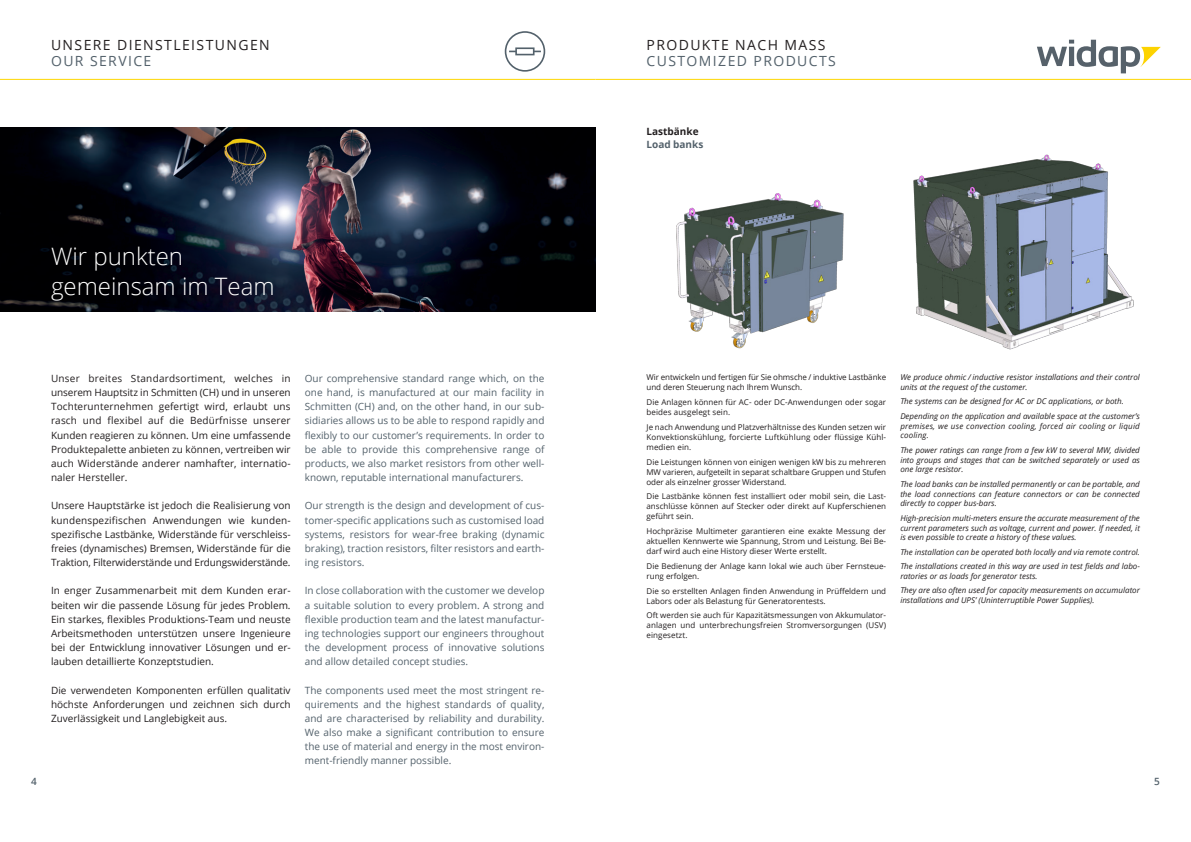
<style>
.page{position:relative;width:1191px;height:842px;background:#fff}
.page>*{position:absolute;margin:0;border:0;box-sizing:border-box;transform-origin:0 0}
.t1{font:300 24px/30px "Open Sans";color:#fff}
.t2{font:14px "Open Sans";letter-spacing:.1em;color:#231f20}
.t3{font:14px "Open Sans";letter-spacing:.1em;color:#53616b}
.t4{font:10px/14.2px "Open Sans";color:#53616b;text-align:justify}
.t5{font:10px/14.2px "Open Sans";color:#231f20;text-align:justify}
.t6{font:700 10px "Open Sans";color:#231f20}
.t7{font:700 10px "Open Sans";color:#53616b}
.t8{font:600 10px "Open Sans";color:#53616b}
.t9{font:8px/9.9px "Open Sans";color:#231f20;text-align:justify}
.t10{font:italic 8px/9.9px "Open Sans";color:#231f20}
.t11{font:italic 8px/9.9px "Open Sans";letter-spacing:.02em;color:#231f20}
</style>
<div class="page">
<hr style="left:0;top:79px;width:595px;height:1px;background:#fed702">
<hr style="left:595px;top:79px;width:596px;height:1px;background:#fed702">
<svg style="left:1037px;top:40px;width:123px;height:33px"></svg>
<svg style="left:505px;top:31px;width:40px;height:41px"></svg>
<img style="left:913px;top:154px;width:221px;height:196px">
<img style="left:676px;top:193px;width:168px;height:156px">
<img style="left:0;top:128px;width:595px;height:184px">
<h2 class="t2" style="left:51px;top:36px;width:220px">UNSERE DIENSTLEISTUNGEN</h2>
<h2 class="t3" style="left:51px;top:51px;width:102px">OUR SERVICE</h2>
<h1 class="t1" style="left:51px;top:241px;width:225px">Wir punkten gemeinsam im Team</h1>
<p class="t5" style="left:51px;top:371px;width:241px">Unser breites Standardsortiment, welches in unserem Hauptsitz in Schmitten (CH) und in unseren Tochterunternehmen gefertigt wird, erlaubt uns rasch und flexibel auf die Bedürfnisse unserer Kunden reagieren zu können. Um eine umfassende Produktepalette anbieten zu können, vertreiben wir auch Widerstände anderer namhafter, internatio&shy;naler Hersteller.</p>
<p class="t5" style="left:51px;top:498px;width:241px">Unsere Hauptstärke ist jedoch die Realisierung von kundenspezifischen Anwendungen wie kunden&shy;spezifische Lastbänke, Widerstände für verschleiss&shy;freies (dynamisches) Bremsen, Widerstände für die Traktion, Filterwiderstände und Erdungswiderstände.</p>
<p class="t5" style="left:51px;top:583px;width:241px">In enger Zusammenarbeit mit dem Kunden erar&shy;beiten wir die passende Lösung für jedes Problem.<br>Ein starkes, flexibles Produktions-Team und neuste Arbeitsmethoden unterstützen unsere Ingenieure bei der Entwicklung innovativer Lösungen und er&shy;lauben detaillierte Konzeptstudien.</p>
<p class="t5" style="left:51px;top:683px;width:241px">Die verwendeten Komponenten erfüllen qualitativ höchste Anforderungen und zeichnen sich durch Zuverlässigkeit und Langlebigkeit aus.</p>
<p class="t4" style="left:305px;top:371px;width:241px">Our comprehensive standard range which, on the one hand, is manufactured at our main facility in Schmitten (CH) and, on the other hand, in our sub&shy;sidiaries allows us to be able to respond rapidly and flexibly to our customer’s requirements. In order to be able to provide this comprehensive range of products, we also market resistors from other well&shy;known, reputable international manufacturers.</p>
<p class="t4" style="left:305px;top:498px;width:241px">Our strength is the design and development of cus&shy;tomer-specific applications such as customised load systems, resistors for wear-free braking (dynamic braking), traction resistors, filter resistors and earth&shy;ing resistors.</p>
<p class="t4" style="left:305px;top:583px;width:241px">In close collaboration with the customer we develop a suitable solution to every problem. A strong and flexible production team and the latest manufactur&shy;ing technologies support our engineers throughout the development process of innovative solutions and allow detailed concept studies.</p>
<p class="t4" style="left:305px;top:683px;width:241px">The components used meet the most stringent re&shy;quirements and the highest standards of quality, and are characterised by reliability and durability.<br>We also make a significant contribution to ensure the use of material and energy in the most environ&shy;ment-friendly manner possible.</p>
<h2 class="t2" style="left:646px;top:36px;width:181px">PRODUKTE NACH MASS</h2>
<h2 class="t3" style="left:646px;top:51px;width:191px">CUSTOMIZED PRODUCTS</h2>
<p class="t6" style="left:646px;top:125px;width:54px">Lastbänke</p>
<p class="t7" style="left:646px;top:138px;width:58px">Load banks</p>
<p class="t9" style="left:646px;top:372px;width:241px">Wir entwickeln und fertigen für Sie ohmsche / induktive Lastbänke und deren Steuerung nach Ihrem Wunsch.</p>
<p class="t9" style="left:646px;top:397px;width:241px">Die Anlagen können für AC- oder DC-Anwendungen oder sogar beides ausgelegt sein.</p>
<p class="t9" style="left:646px;top:422px;width:241px">Je nach Anwendung und Platzverhältnisse des Kunden setzen wir Konvektionskühlung, forcierte Luftkühlung oder flüssige Kühl&shy;medien ein.</p>
<p class="t9" style="left:646px;top:457px;width:241px">Die Leistungen können von einigen wenigen kW bis zu mehreren MW varieren, aufgeteilt in separat schaltbare Gruppen und Stufen oder als einzelner grosser Widerstand.</p>
<p class="t9" style="left:646px;top:491px;width:241px">Die Lastbänke können fest installiert oder mobil sein, die Last&shy;anschlüsse können auf Stecker oder direkt auf Kupferschienen geführt sein.</p>
<p class="t9" style="left:646px;top:526px;width:241px">Hochpräzise Multimeter garantieren eine exakte Messung der aktuellen Kennwerte wie Spannung, Strom und Leistung. Bei Be&shy;darf wird auch eine History dieser Werte erstellt.</p>
<p class="t9" style="left:646px;top:561px;width:241px">Die Bedienung der Anlage kann lokal wie auch über Fernsteue&shy;rung erfolgen.</p>
<p class="t9" style="left:646px;top:586px;width:241px">Die so erstellten Anlagen finden Anwendung in Prüffeldern und<br>Labors oder als Belastung für Generatorentests.</p>
<p class="t9" style="left:646px;top:610px;width:241px">Oft werden sie auch für Kapazitätsmessungen von Akkumulator&shy;anlagen und unterbrechungsfreien Stromversorgungen (USV) eingesetzt.</p>
<p class="t10" style="left:900px;top:372px;width:241px">We produce ohmic / inductive resistor installations and their control units at the request of the customer.</p>
<p class="t10" style="left:900px;top:394px;width:241px;line-height:14.2px">The systems can be designed for AC or DC applications, or both.<br>Depending on the application and available space at the customer’s</p>
<p class="t11" style="left:900px;top:420px;width:241px">premises, we use convection cooling, forced air cooling or liquid cooling.</p>
<p class="t10" style="left:900px;top:444px;width:241px;text-align:justify">The power ratings can range from a few kW to several MW, divided into groups and stages that can be switched separately or used as one large resistor.</p>
<p class="t10" style="left:900px;top:478px;width:241px;text-align:justify">The load banks can be installed permanently or can be portable, and the load connections can feature connectors or can be connected directly to copper bus-bars.</p>
<p class="t10" style="left:900px;top:513px;width:241px;text-align:justify">High-precision multi-meters ensure the accurate measurement of the current parameters such as voltage, current and power. If needed, it is even possible to create a history of these values.</p>
<p class="t10" style="left:900px;top:544px;width:241px;line-height:14.2px">The installation can be operated both locally and via remote control.<br>The installations created in this way are used in test fields and labo-</p>
<p class="t10" style="left:900px;top:568px;width:241px;line-height:14.2px">ratories or as loads for generator tests.<br>They are also often used for capacity measurements on accumulator</p>
<p class="t10" style="left:900px;top:595px;width:196px">installations and UPS’ (Uninterruptible Power Supplies).</p>
<p class="t8" style="left:31px;top:775px;width:7px">4</p>
<p class="t8" style="left:1154px;top:775px;width:7px">5</p>
</div>
